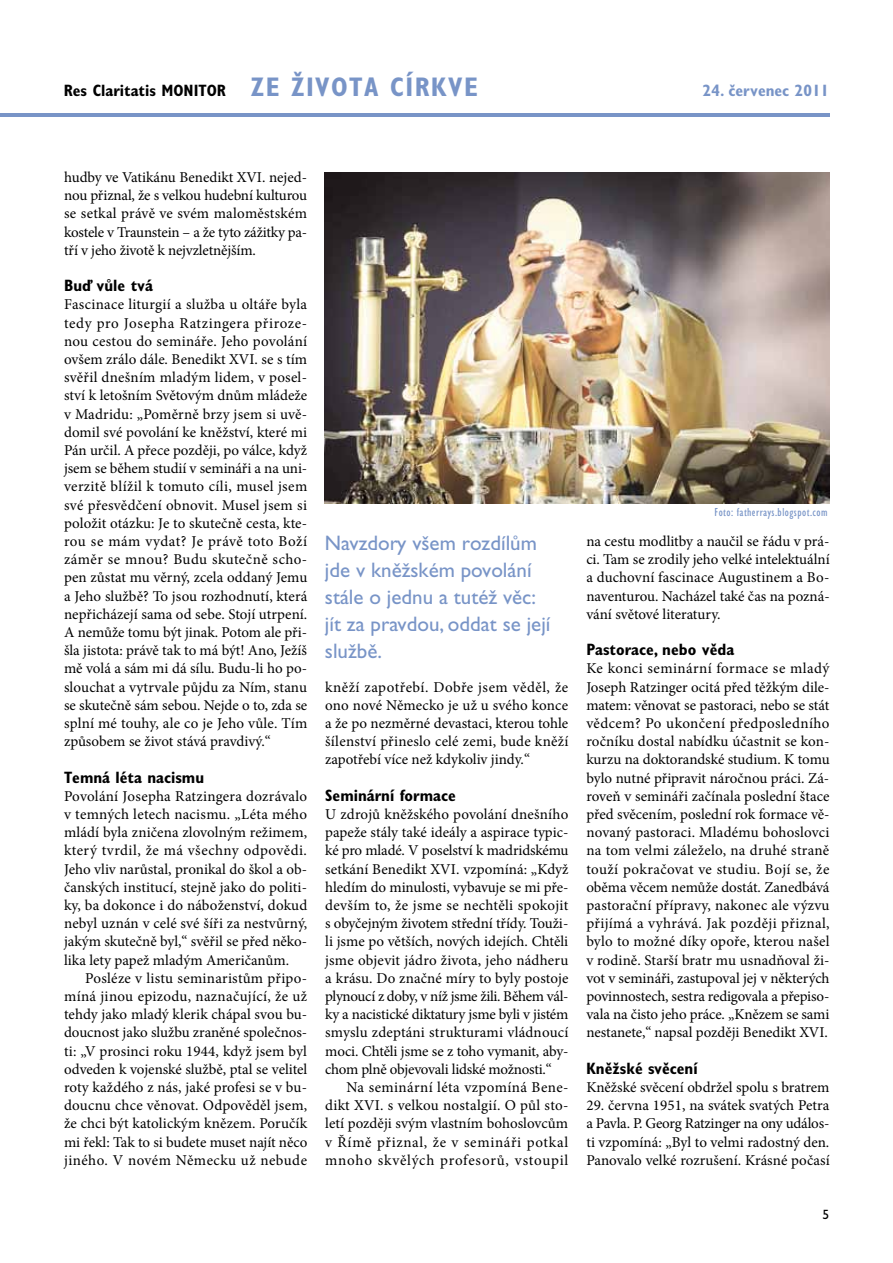
<style>
.page{position:relative;width:893px;height:1263px;background:#fff}
.page>*{position:absolute;margin:0;border:0;box-sizing:border-box;transform-origin:0 0}
.t1{font:700 condensed 27px "Gill Sans Std";letter-spacing:.11em;color:#7894c7}
.t2{font:21px/27px "Gill Sans Std";color:#7894c7}
.t3{font:700 condensed 16.5px "Gill Sans Std";color:#000}
.t4{font:700 condensed 16.5px "Gill Sans Std";color:#7894c7}
.t5{font:15px/18.1px "Minion Pro";color:#000;text-align:justify}
.t6{font:13.5px "Gill Sans Std";color:#000}
.t7{font:condensed 12px "Gill Sans Std";letter-spacing:.04em;color:#7894c7}
</style>
<div class="page">
<hr style="left:0;top:113px;width:829px;height:4px;background:#7894c7">
<img style="left:325px;top:172px;width:504px;height:331px">
<h1 class="t1" style="left:251px;top:71px;width:71px">ze života</h1>
<h1 class="t1" style="left:390px;top:71px;width:89px">církve</h1>
<p class="t3" style="left:64px;top:81px;width:164px">Res Claritatis MONITOR</p>
<p class="t4" style="left:703px;top:81px;width:128px">24. červenec 2011</p>
<p class="t5" style="left:64px;top:168px;width:245px">hudby ve Vatikánu Benedikt XVI. nejed&shy;nou přiznal, že s velkou hudební kulturou se setkal právě ve svém maloměstském kostele v Traunstein – a že tyto zážitky pa&shy;tří v jeho životě k nejvzletnějším.</p>
<p class="t3" style="left:64px;top:276px;width:91px">Buď vůle tvá</p>
<p class="t5" style="left:64px;top:296px;width:245px">Fascinace liturgií a služba u oltáře byla tedy pro Josepha Ratzingera přiroze&shy;nou cestou do semináře. Jeho povolání ovšem zrálo dále. Benedikt XVI. se s tím svěřil dnešním mladým lidem, v posel&shy;ství k letošním Světovým dnům mládeže v Madridu: „Poměrně brzy jsem si uvě&shy;domil své povolání ke kněžství, které mi Pán určil. A přece později, po válce, když jsem se během studií v semináři a na uni&shy;verzitě blížil k tomuto cíli, musel jsem své přesvědčení obnovit. Musel jsem si položit otázku: Je to skutečně cesta, kte&shy;rou se mám vydat? Je právě toto Boží záměr se mnou? Budu skutečně scho&shy;pen zůstat mu věrný, zcela oddaný Jemu a Jeho službě? To jsou rozhodnutí, která nepřicházejí sama od sebe. Stojí utrpení.<br>A nemůže tomu být jinak. Potom ale při&shy;šla jistota: právě tak to má být! Ano, Ježíš mě volá a sám mi dá sílu. Budu-li ho po&shy;slouchat a vytrvale půjdu za Ním, stanu se skutečně sám sebou. Nejde o to, zda se splní mé touhy, ale co je Jeho vůle. Tím způsobem se život stává pravdivý.“</p>
<p class="t3" style="left:64px;top:767px;width:142px">Temná léta nacismu</p>
<p class="t5" style="left:64px;top:787px;width:245px">Povolání Josepha Ratzingera dozrávalo v temných letech nacismu. „Léta mého mládí byla zničena zlovolným režimem, který tvrdil, že má všechny odpovědi.<br>Jeho vliv narůstal, pronikal do škol a ob&shy;čanských institucí, stejně jako do politi&shy;ky, ba dokonce i do náboženství, dokud nebyl uznán v celé své šíři za nestvůrný, jakým skutečně byl,“ svěřil se před něko&shy;lika lety papež mladým Američanům.</p>
<p class="t5" style="left:64px;top:969px;width:245px;text-indent:21px">Posléze v listu seminaristům připo&shy;míná jinou epizodu, naznačující, že už tehdy jako mladý klerik chápal svou bu&shy;doucnost jako službu zraněné společnos&shy;ti: „V prosinci roku 1944, když jsem byl odveden k vojenské službě, ptal se velitel roty každého z nás, jaké profesi se v bu&shy;doucnu chce věnovat. Odpověděl jsem, že chci být katolickým knězem. Poručík mi řekl: Tak to si budete muset najít něco jiného. V novém Německu už nebude</p>
<h2 class="t2" style="left:325px;top:530px;width:227px">Navzdory všem rozdílům jde v kněžském povolání stále o jednu a tutéž věc: jít za pravdou, oddat se její službě.</h2>
<p class="t5" style="left:325px;top:678px;width:245px">kněží zapotřebí. Dobře jsem věděl, že ono nové Německo je už u svého konce a že po nezměrné devastaci, kterou tohle šílenství přineslo celé zemi, bude kněží zapotřebí více než kdykoliv jindy.“</p>
<p class="t3" style="left:325px;top:785px;width:132px">Seminární formace</p>
<p class="t5" style="left:325px;top:805px;width:245px">U zdrojů kněžského povolání dnešního papeže stály také ideály a aspirace typic&shy;ké pro mladé. V poselství k madridskému setkání Benedikt XVI. vzpomíná: „Když hledím do minulosti, vybavuje se mi pře&shy;devším to, že jsme se nechtěli spokojit s obyčejným životem střední třídy. Touži&shy;li jsme po větších, nových idejích. Chtěli jsme objevit jádro života, jeho nádheru a krásu. Do značné míry to byly postoje plynoucí z doby, v níž jsme žili. Během vál&shy;ky a nacistické diktatury jsme byli v jistém smyslu zdeptáni strukturami vládnoucí moci. Chtěli jsme se z toho vymanit, aby&shy;chom plně objevovali lidské možnosti.“</p>
<p class="t5" style="left:325px;top:1078px;width:245px;text-indent:21px">Na seminární léta vzpomíná Bene&shy;dikt XVI. s velkou nostalgií. O půl sto&shy;letí později svým vlastním bohoslovcům v Římě přiznal, že v semináři potkal mnoho skvělých profesorů, vstoupil</p>
<p class="t7" style="left:714px;top:506px;width:114px">Foto: fatherrays.blogspot.com</p>
<p class="t5" style="left:586px;top:532px;width:245px">na cestu modlitby a naučil se řádu v prá&shy;ci. Tam se zrodily jeho velké intelektuální a duchovní fascinace Augustinem a Bo&shy;naventurou. Nacházel také čas na pozná&shy;vání světové literatury.</p>
<p class="t3" style="left:586px;top:640px;width:149px">Pastorace, nebo věda</p>
<p class="t5" style="left:586px;top:660px;width:245px">Ke konci seminární formace se mladý Joseph Ratzinger ocitá před těžkým dile&shy;matem: věnovat se pastoraci, nebo se stát vědcem? Po ukončení předposledního ročníku dostal nabídku účastnit se kon&shy;kurzu na doktorandské studium. K tomu bylo nutné připravit náročnou práci. Zá&shy;roveň v semináři začínala poslední štace před svěcením, poslední rok formace vě&shy;novaný pastoraci. Mladému bohoslovci na tom velmi záleželo, na druhé straně touží pokračovat ve studiu. Bojí se, že oběma věcem nemůže dostát. Zanedbává pastorační přípravy, nakonec ale výzvu přijímá a vyhrává. Jak později přiznal, bylo to možné díky opoře, kterou našel v rodině. Starší bratr mu usnadňoval ži&shy;vot v semináři, zastupoval jej v některých povinnostech, sestra redigovala a přepiso&shy;vala na čisto jeho práce. „Knězem se sami nestanete,“ napsal později Benedikt XVI.</p>
<p class="t3" style="left:586px;top:1058px;width:113px">Kněžské svěcení</p>
<p class="t5" style="left:586px;top:1078px;width:245px">Kněžské svěcení obdržel spolu s bratrem</p>
<p class="t5" style="left:586px;top:1096px;width:245px">29. června 1951, na svátek svatých Petra a Pavla. P. Georg Ratzinger na ony událos&shy;ti vzpomíná: „Byl to velmi radostný den.<br>Panovalo velké rozrušení. Krásné počasí</p>
<p class="t6" style="left:822px;top:1207px;width:8px">5</p>
</div>
